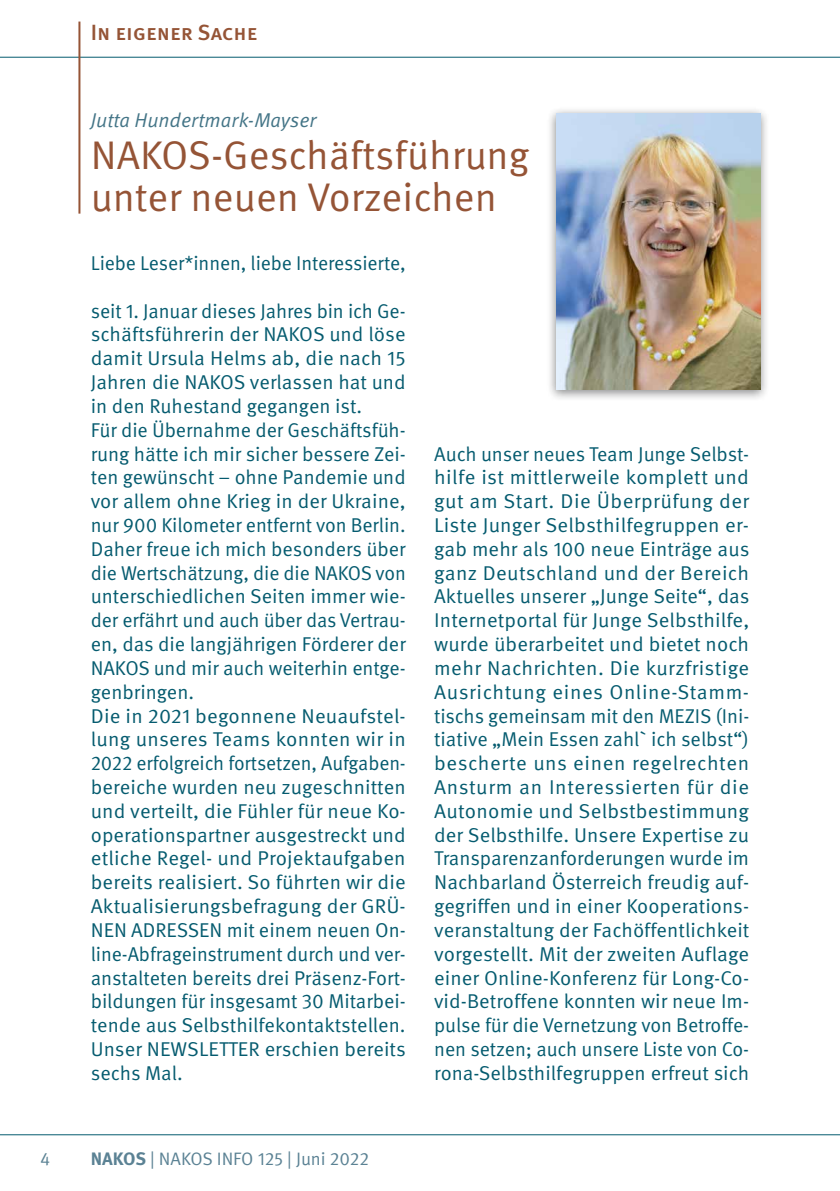
<style>
.page{position:relative;width:840px;height:1191px;background:#fff}
.page>*{position:absolute;margin:0;border:0;box-sizing:border-box;transform-origin:0 0}
.NK_INFO_Überschrift{font:40px/42px "Meta OT";letter-spacing:-.005em;color:#955436}
.t1{font:500 22px "Meta OT";color:#955436}
.NK_INFO_Text{font:20px/23.8px "Meta OT";color:#055b6f;text-align:justify}
.NK_INFO_Autor_in_am{font:italic 20px "Meta OT";color:#447587}
.t2{font:18px "Meta OT";color:#5b8294}
.s1{font-weight:700}
</style>
<div class="page">
<hr style="left:0;top:57px;width:839px;height:1px;background:#055b6f">
<hr style="left:0;top:1134px;width:839px;height:1px;background:#055b6f">
<hr style="left:78px;top:22px;width:2px;height:192px;background:#955436">
<div style="left:546px;top:106px;width:223px;height:296px;background:#131617;opacity:.5"></div>
<img style="left:556px;top:113px;width:204px;height:276px">
<p class="t1" style="left:91px;top:18px;width:168px">In eigener Sache</p>
<p class="NK_INFO_Autor_in_am" style="left:91px;top:107px;width:227px">Jutta Hundertmark-Mayser</p>
<p class="NK_INFO_Überschrift" style="left:91px;top:135px;width:439px">NAKOS-Geschäftsführung unter neuen Vorzeichen</p>
<p class="NK_INFO_Text" style="left:91px;top:252px;width:316px">Liebe Leser*innen, liebe Interessierte,</p>
<p class="NK_INFO_Text" style="left:91px;top:299px;width:316px">seit 1. Januar dieses Jahres bin ich Ge&shy;schäftsführerin der NAKOS und löse damit Ursula Helms ab, die nach 15<br>Jahren die NAKOS verlassen hat und in den Ruhestand gegangen ist.</p>
<p class="NK_INFO_Text" style="left:91px;top:418px;width:317px">Für die Übernahme der Geschäftsfüh&shy;rung hätte ich mir sicher bessere Zei&shy;ten gewünscht – ohne Pandemie und vor allem ohne Krieg in der Ukraine, nur 900 Kilometer entfernt von Berlin.<br>Daher freue ich mich besonders über die Wertschätzung, die die NAKOS von unterschiedlichen Seiten immer wie&shy;der erfährt und auch über das Vertrau&shy;en, das die langjährigen Förderer der NAKOS und mir auch weiterhin entge&shy;genbringen.</p>
<p class="NK_INFO_Text" style="left:91px;top:704px;width:316px">Die in 2021 begonnene Neuaufstel&shy;lung unseres Teams konnten wir in 2022 erfolgreich fortsetzen, Aufgaben&shy;bereiche wurden neu zugeschnitten und verteilt, die Fühler für neue Ko&shy;operationspartner ausgestreckt und etliche Regel- und Projektaufgaben bereits realisiert. So führten wir die Aktualisierungsbefragung der GRÜ-NEN ADRESSEN mit einem neuen On&shy;line-Abfrageinstrument durch und ver&shy;anstalteten bereits drei Präsenz-Fort&shy;bildungen für insgesamt 30 Mitarbei&shy;tende aus Selbsthilfekontaktstellen.<br>Unser NEWSLETTER erschien bereits sechs Mal.</p>
<p class="t2" style="left:40px;top:1147px;width:12px">4</p>
<p class="t2" style="left:91px;top:1147px;width:279px"><span class="s1">NAKOS</span> | NAKOS INFO 125 | Juni 2022</p>
<p class="NK_INFO_Text" style="left:434px;top:442px;width:317px;text-align:left">Auch unser neues Team Junge Selbst&shy;hilfe ist mittlerweile komplett und gut am Start. Die Überprüfung der Liste Junger Selbsthilfegruppen er&shy;gab mehr als 100 neue Einträge aus ganz Deutschland und der Bereich Aktuelles unserer „Junge Seite“, das Internetportal für Junge Selbsthilfe, wurde überarbeitet und bietet noch mehr Nachrichten. Die kurzfristige Ausrichtung eines Online-Stamm&shy;tischs gemeinsam mit den MEZIS (Ini&shy;tiative „Mein Essen zahl` ich selbst“) bescherte uns einen regelrechten Ansturm an Interessierten für die Autonomie und Selbstbestimmung der Selbsthilfe. Unsere Expertise zu Transparenzanforderungen wurde im Nachbarland Österreich freudig auf&shy;gegriffen und in einer Kooperations&shy;veranstaltung der Fachöffentlichkeit vorgestellt. Mit der zweiten Auflage einer Online-Konferenz für Long-Co&shy;vid-Betroffene konnten wir neue Im&shy;pulse für die Vernetzung von Betroffe&shy;nen setzen; auch unsere Liste von Co&shy;rona-Selbsthilfegruppen erfreut sich</p>
</div>
